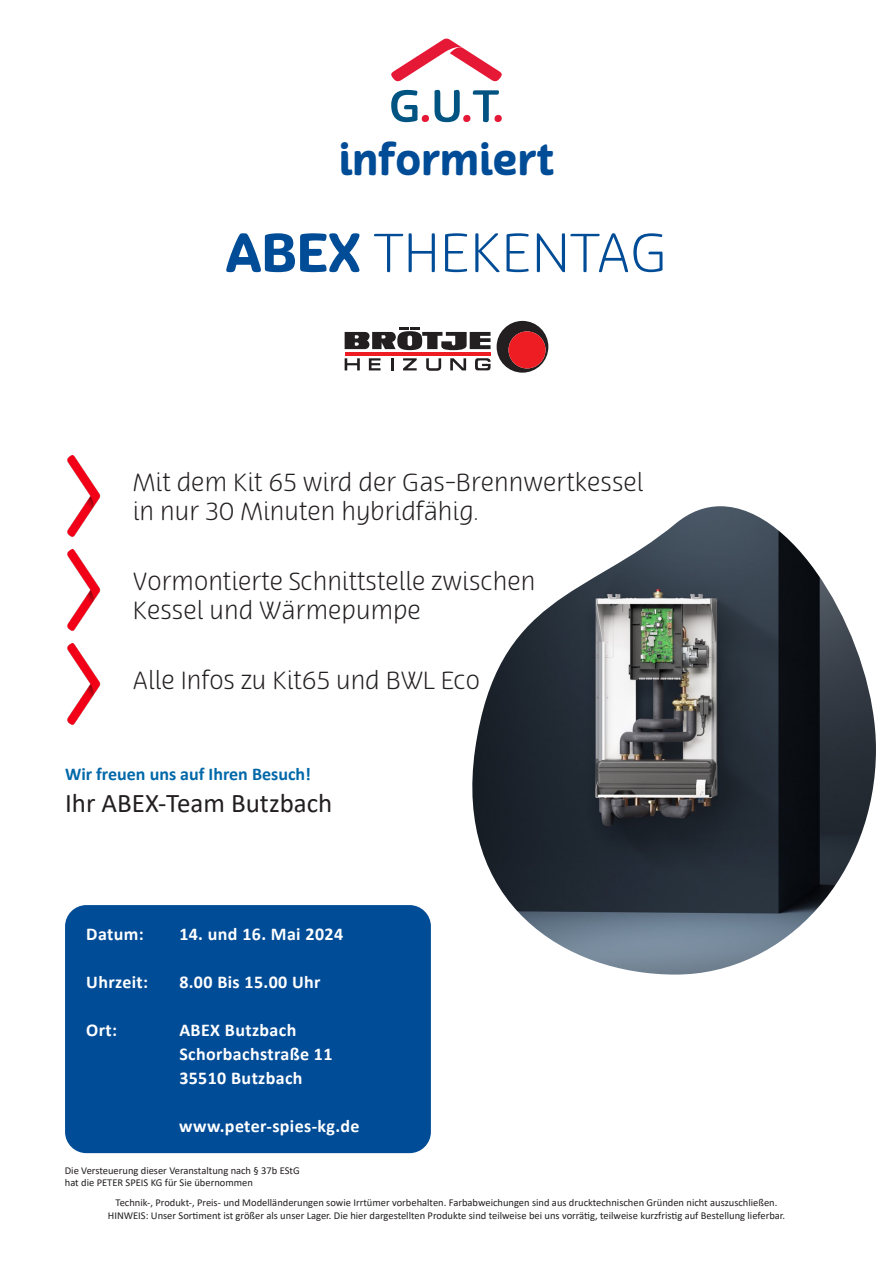
<style>
.page{position:relative;width:893px;height:1263px;background:#fff}
.page>*{position:absolute;margin:0;border:0;box-sizing:border-box;transform-origin:0 0}
.t1{font:300 52.5px "GUT";color:#004c97}
.t2{font:700 40.5px "GUT";color:#004c97}
.t3{font:27px "Calibri";color:#231f20}
.t4{font:300 24px "GUT";color:#231f20}
.t5{font:700 18px "Calibri";letter-spacing:.02em;color:#fff}
.t6{font:700 18px "Calibri";color:#0068a9}
.t7{font:10.5px "Calibri";color:#231f20}
.s1{font-weight:700}
</style>
<div class="page">
<svg style="left:391px;top:90px;width:26px;height:32px"></svg>
<div style="left:422px;top:115px;width:7px;height:7px;background:#e51836;border-radius:50%"></div>
<div style="left:463px;top:115px;width:7px;height:7px;background:#e51836;border-radius:50%"></div>
<div style="left:495px;top:115px;width:7px;height:7px;background:#e51836;border-radius:50%"></div>
<svg style="left:435px;top:90px;width:25px;height:32px"></svg>
<svg style="left:473px;top:90px;width:26px;height:32px"></svg>
<svg style="left:391px;top:39px;width:111px;height:42px"></svg>
<hr style="left:345px;top:352px;width:145px;height:3px;background:#ee1d23">
<svg style="left:345px;top:327px;width:145px;height:23px"></svg>
<svg style="left:475px;top:358px;width:16px;height:12px"></svg>
<svg style="left:345px;top:358px;width:15px;height:12px"></svg>
<svg style="left:369px;top:358px;width:12px;height:12px"></svg>
<svg style="left:391px;top:358px;width:2px;height:12px"></svg>
<svg style="left:403px;top:358px;width:14px;height:12px"></svg>
<svg style="left:426px;top:358px;width:15px;height:13px"></svg>
<svg style="left:450px;top:358px;width:16px;height:12px"></svg>
<svg style="left:497px;top:321px;width:51px;height:52px"></svg>
<div style="left:508px;top:331px;width:38px;height:37px;background:#ee1d23;border-radius:50%"></div>
<img style="left:472px;top:506px;width:404px;height:468px">
<img style="left:67px;top:456px;width:33px;height:81px">
<img style="left:67px;top:549px;width:33px;height:82px">
<img style="left:67px;top:643px;width:33px;height:82px">
<div style="left:65px;top:905px;width:366px;height:248px;background:#004c97;border-radius:21px"></div>
<p class="t2" style="left:339px;top:135px;width:217px">informiert</p>
<p class="t1" style="left:225px;top:223px;width:444px"><span class="s1">ABEX</span> THEKENTAG</p>
<p class="t4" style="left:133px;top:468px;width:512px">Mit dem Kit 65 wird der Gas-Brennwertkessel</p>
<p class="t4" style="left:133px;top:497px;width:347px">in nur 30 Minuten hybridfähig.</p>
<p class="t4" style="left:133px;top:567px;width:404px">Vormontierte Schnittstelle zwischen</p>
<p class="t4" style="left:133px;top:596px;width:290px">Kessel und Wärmepumpe</p>
<p class="t4" style="left:133px;top:666px;width:349px">Alle Infos zu Kit65 und BWL Eco</p>
<p class="t6" style="left:65px;top:761px;width:247px">Wir freuen uns auf Ihren Besuch!</p>
<p class="t3" style="left:65px;top:785px;width:269px">Ihr ABEX-Team Butzbach</p>
<p class="t5" style="left:86px;top:921px;width:59px">Datum:</p>
<p class="t5" style="left:179px;top:921px;width:165px">14. und 16. Mai 2024</p>
<p class="t5" style="left:86px;top:969px;width:63px">Uhrzeit:</p>
<p class="t5" style="left:179px;top:969px;width:143px">8.00 Bis 15.00 Uhr</p>
<p class="t5" style="left:86px;top:1017px;width:32px">Ort:</p>
<p class="t5" style="left:179px;top:1017px;width:118px">ABEX Butzbach</p>
<p class="t5" style="left:179px;top:1041px;width:155px">Schorbachstraße 11</p>
<p class="t5" style="left:179px;top:1065px;width:125px">35510 Butzbach</p>
<p class="t5" style="left:179px;top:1113px;width:182px">www.peter-spies-kg.de</p>
<p class="t7" style="left:65px;top:1163px;width:236px">Die Versteuerung dieser Veranstaltung nach § 37b EStG</p>
<p class="t7" style="left:65px;top:1176px;width:190px">hat die PETER SPEIS KG für Sie übernommen</p>
<p class="t7" style="left:116px;top:1195px;width:663px">Technik-, Produkt-, Preis- und Modelländerungen sowie Irrtümer vorbehalten. Farbabweichungen sind aus drucktechnischen Gründen nicht auszuschließen.</p>
<p class="t7" style="left:108px;top:1208px;width:679px">HINWEIS: Unser Sortiment ist größer als unser Lager. Die hier dargestellten Produkte sind teilweise bei uns vorrätig, teilweise kurzfristig auf Bestellung lieferbar.</p>
</div>
